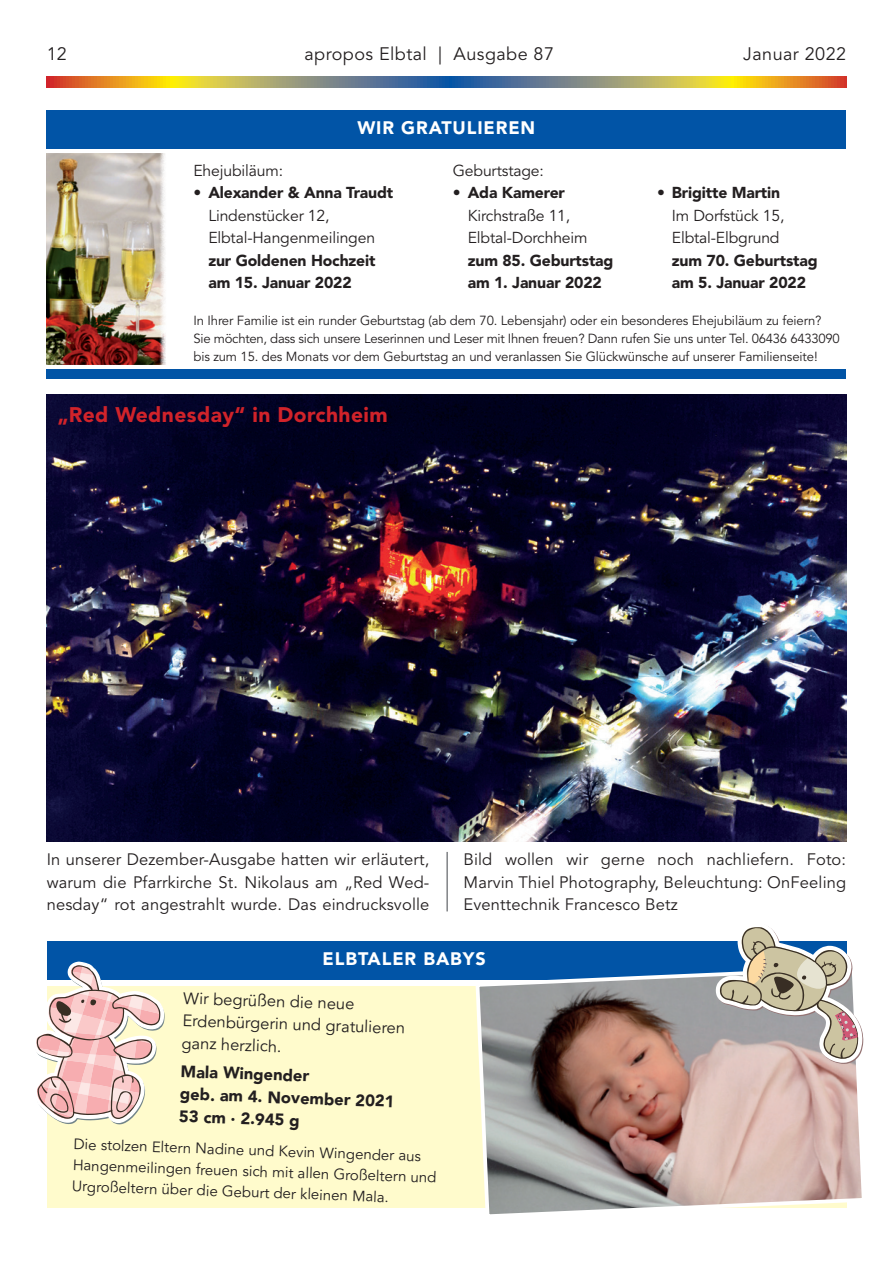
<style>
.page{position:relative;width:893px;height:1263px;background:#fff}
.page>*{position:absolute;margin:0;border:0;box-sizing:border-box;transform-origin:0 0}
.t1{font:900 21px "Avenir LT Std";letter-spacing:.02em;color:#d1232a}
.t2{font:18px "Avenir LT Std";letter-spacing:.025em;color:#231f20}
.t3{font:900 18px "Avenir LT Std";letter-spacing:.05em;color:#fff}
.t4{font:16.5px/22.5px "Avenir LT Std";letter-spacing:.01em;color:#231f20;text-align:justify}
.t5{font:900 16.5px/22.5px "Avenir LT Std";color:#231f20}
.t6{font:900 15.75px/22.5px "Avenir LT Std";letter-spacing:-.01em;color:#231f20}
.t7{font:15.75px/22.5px "Avenir LT Std";letter-spacing:-.01em;color:#231f20}
.t8{font:15px/21px "Avenir LT Std";color:#231f20}
.t9{font:13.2px/18px "Avenir LT Std";letter-spacing:-.01em;color:#231f20}
</style>
<div class="page">
<svg style="left:47px;top:77px;width:799px;height:10px;background:#a6955c"></svg>
<img style="left:47px;top:394px;width:799px;height:448px">
<div style="left:46px;top:111px;width:800px;height:38px;background:#0154a6"></div>
<img style="left:46px;top:153px;width:120px;height:211px">
<div style="left:46px;top:369px;width:800px;height:9px;background:#0154a6"></div>
<div style="left:47px;top:941px;width:799px;height:39px;background:#0154a6"></div>
<div style="left:47px;top:986px;width:799px;height:222px;background:#fffbcc"></div>
<svg style="left:475px;top:972px;width:389px;height:243px;background:#af9c97"></svg>
<svg style="left:36px;top:961px;width:129px;height:163px"></svg>
<svg style="left:716px;top:926px;width:147px;height:138px"></svg>
<hr style="left:446px;top:852px;width:2px;height:59px;background:#808285">
<p class="t2" style="left:47px;top:44px;width:22px">12</p>
<p class="t2" style="left:304px;top:44px;width:251px">apropos Elbtal | Ausgabe 87</p>
<p class="t2" style="left:743px;top:44px;width:104px">Januar 2022</p>
<p class="t3" style="left:357px;top:117px;width:179px">WIR GRATULIEREN</p>
<p class="t7" style="left:193px;top:159px;width:91px">Ehejubiläum:</p>
<p class="t6" style="left:193px;top:181px;width:201px">• Alexander &amp; Anna Traudt</p>
<p class="t7" style="left:208px;top:204px;width:168px">Lindenstücker 12,<br>Elbtal-Hangenmeilingen</p>
<p class="t6" style="left:208px;top:249px;width:169px">zur Goldenen Hochzeit am 15. Januar 2022</p>
<p class="t7" style="left:453px;top:159px;width:92px">Geburtstage:</p>
<p class="t6" style="left:453px;top:181px;width:114px">• Ada Kamerer</p>
<p class="t7" style="left:468px;top:204px;width:121px">Kirchstraße 11,<br>Elbtal-Dorchheim</p>
<p class="t6" style="left:468px;top:249px;width:147px">zum 85. Geburtstag am 1. Januar 2022</p>
<p class="t6" style="left:657px;top:181px;width:125px">• Brigitte Martin</p>
<p class="t7" style="left:672px;top:204px;width:114px">Im Dorfstück 15,<br>Elbtal-Elbgrund</p>
<p class="t6" style="left:672px;top:249px;width:147px">zum 70. Geburtstag am 5. Januar 2022</p>
<p class="t9" style="left:193px;top:311px;width:648px">In Ihrer Familie ist ein runder Geburtstag (ab dem 70. Lebensjahr) oder ein besonderes Ehejubiläum zu feiern?<br>Sie möchten, dass sich unsere Leserinnen und Leser mit Ihnen freuen? Dann rufen Sie uns unter Tel. 06436 6433090 bis zum 15. des Monats vor dem Geburtstag an und veranlassen Sie Glückwünsche auf unserer Familienseite!</p>
<p class="t1" style="left:57px;top:402px;width:332px">„Red Wednesday“ in Dorchheim</p>
<p class="t4" style="left:47px;top:849px;width:384px">In unserer Dezember-Ausgabe hatten wir erläutert, warum die Pfarrkirche St. Nikolaus am „Red Wed&shy;nesday“ rot angestrahlt wurde. Das eindrucksvolle</p>
<p class="t4" style="left:463px;top:849px;width:384px">Bild wollen wir gerne noch nachliefern. Foto:<br>Marvin Thiel Photography, Beleuchtung: OnFeeling Eventtechnik Francesco Betz</p>
<p class="t3" style="left:323px;top:948px;width:165px">ELBTALER BABYS</p>
<p class="t4" style="left:184px;top:987px;width:224px;text-align:left;rotate:2deg">Wir begrüßen die neue<br>Erdenbürgerin und gratulieren ganz herzlich.</p>
<p class="t5" style="left:181px;top:1060px;width:216px;rotate:2deg">Mala Wingender<br>geb. am 4. November 2021<br>53 cm · 2.945 g</p>
<p class="t8" style="left:74px;top:1134px;width:365px;rotate:2deg">Die stolzen Eltern Nadine und Kevin Wingender aus<br>Hangenmeilingen freuen sich mit allen Großeltern und<br>Urgroßeltern über die Geburt der kleinen Mala.</p>
</div>
